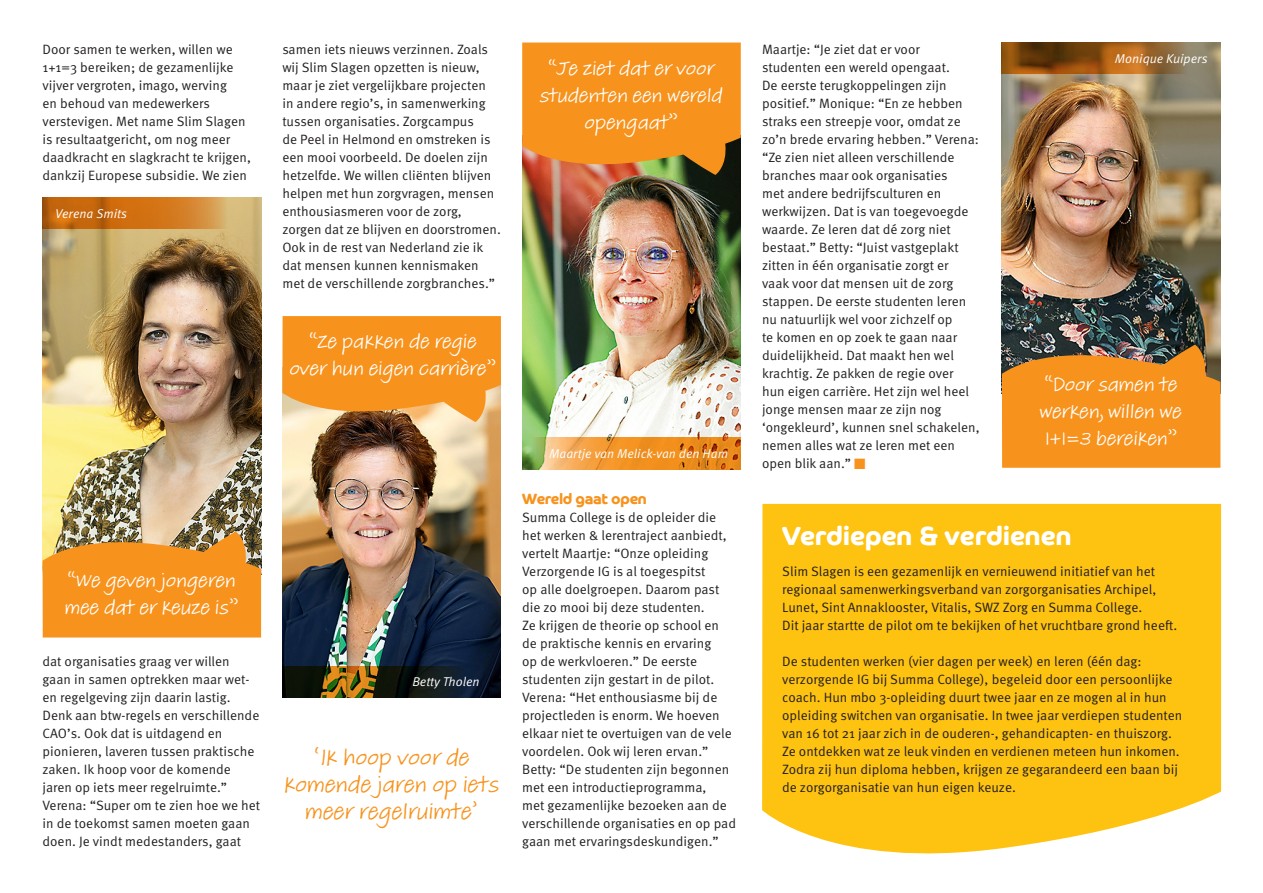
<style>
.page{position:relative;width:1263px;height:893px;background:#fff}
.page>*{position:absolute;margin:0;border:0;box-sizing:border-box;transform-origin:0 0}
.t1{font:700 26.4px "Co Headline";color:#fff}
.t2{font:24px/27px "Adobe Handwriting Tiffany";letter-spacing:-.01em;color:#f7931d;text-align:center}
.t3{font:21px/27px "Adobe Handwriting Tiffany";letter-spacing:-.01em;color:#fff}
.t4{font:700 15px "Co Headline";letter-spacing:-.02em;color:#f7931d}
.t5{font:13.5px/18px "Meta Pro Norm";color:#231f20}
.t6{font:12.75px "Meta Pro Norm Ita";color:#fff}
.s1{color:#f7931d}
</style>
<div class="page">
<div style="left:762px;top:504px;width:459px;height:350px;background:#fec210"></div>
<img style="left:282px;top:422px;width:219px;height:244px">
<svg style="left:282px;top:666px;width:219px;height:31px;background:#2d2916"></svg>
<img style="left:43px;top:229px;width:218px;height:302px">
<svg style="left:43px;top:531px;width:218px;height:106px;background:#ea9329"></svg>
<img style="left:1002px;top:74px;width:218px;height:271px">
<svg style="left:1002px;top:43px;width:218px;height:31px;background:#8e5d27"></svg>
<svg style="left:1002px;top:345px;width:218px;height:123px;background:#e38b23"></svg>
<svg style="left:43px;top:197px;width:218px;height:32px;background:#ce802c"></svg>
<svg style="left:282px;top:316px;width:219px;height:106px;background:#f2982d"></svg>
<img style="left:522px;top:175px;width:219px;height:263px">
<svg style="left:522px;top:43px;width:219px;height:132px;background:#ea8d21"></svg>
<svg style="left:522px;top:438px;width:219px;height:31px;background:#e09635"></svg>
<p class="t5" style="left:43px;top:39px;width:210px">Door samen te werken, willen we 1+1=3 bereiken; de gezamenlijke vijver vergroten, imago, werving<br>en behoud van medewerkers verstevigen. Met name Slim Slagen is resultaatgericht, om nog meer daadkracht en slagkracht te krijgen, dankzij Europese subsidie. We zien</p>
<p class="t6" style="left:55px;top:204px;width:73px">Verena Smits</p>
<p class="t5" style="left:282px;top:39px;width:220px">samen iets nieuws verzinnen. Zoals wij Slim Slagen opzetten is nieuw, maar je ziet vergelijkbare projecten<br>in andere regio’s, in samenwerking tussen organisaties. Zorgcampus<br>de Peel in Helmond en omstreken is een mooi voorbeeld. De doelen zijn hetzelfde. We willen cliënten blijven helpen met hun zorgvragen, mensen enthousiasmeren voor de zorg, zorgen dat ze blijven en doorstromen.<br>Ook in de rest van Nederland zie ik dat mensen kunnen kennismaken met de verschillende zorgbranches.”</p>
<h3 class="t3" style="left:290px;top:328px;width:208px;text-align:center">“Ze pakken de regie over hun eigen carrière”</h3>
<h3 class="t3" style="left:539px;top:55px;width:185px;text-align:center">“Je ziet dat er voor studenten een wereld opengaat”</h3>
<h3 class="t3" style="left:65px;top:566px;width:175px">“We geven jongeren mee dat er keuze is”</h3>
<p class="t5" style="left:43px;top:651px;width:219px">dat organisaties graag ver willen gaan in samen optrekken maar wet&shy;en regelgeving zijn daarin lastig.<br>Denk aan btw-regels en verschillende CAO’s. Ook dat is uitdagend en pionieren, laveren tussen praktische zaken. Ik hoop voor de komende jaren op iets meer regelruimte.” Verena: “Super om te zien hoe we het in de toekomst samen moeten gaan doen. Je vindt medestanders, gaat</p>
<p class="t6" style="left:412px;top:672px;width:69px">Betty Tholen</p>
<h2 class="t2" style="left:284px;top:744px;width:217px">‘Ik hoop voor de komende jaren op iets meer regelruimte’</h2>
<p class="t6" style="left:549px;top:444px;width:180px">Maartje van Melick-van den Ham</p>
<p class="t4" style="left:522px;top:490px;width:126px">Wereld gaat open</p>
<p class="t5" style="left:522px;top:507px;width:215px">Summa College is de opleider die het werken &amp; lerentraject aanbiedt, vertelt Maartje: “Onze opleiding Verzorgende IG is al toegespitst<br>op alle doelgroepen. Daarom past die zo mooi bij deze studenten.<br>Ze krijgen de theorie op school en de praktische kennis en ervaring<br>op de werkvloeren.” De eerste studenten zijn gestart in de pilot.<br>Verena: “Het enthousiasme bij de projectleden is enorm. We hoeven elkaar niet te overtuigen van de vele voordelen. Ook wij leren ervan.” Betty: “De studenten zijn begonnen met een introductieprogramma,<br>met gezamenlijke bezoeken aan de verschillende organisaties en op pad gaan met ervaringsdeskundigen.”</p>
<p class="t5" style="left:762px;top:39px;width:219px">Maartje: “Je ziet dat er voor studenten een wereld opengaat.<br>De eerste terugkoppelingen zijn positief.” Monique: “En ze hebben straks een streepje voor, omdat ze zo’n brede ervaring hebben.” Verena: “Ze zien niet alleen verschillende branches maar ook organisaties<br>met andere bedrijfsculturen en werkwijzen. Dat is van toegevoegde waarde. Ze leren dat dé zorg niet bestaat.” Betty: “Juist vastgeplakt zitten in één organisatie zorgt er<br>vaak voor dat mensen uit de zorg stappen. De eerste studenten leren nu natuurlijk wel voor zichzelf op<br>te komen en op zoek te gaan naar duidelijkheid. Dat maakt hen wel krachtig. Ze pakken de regie over<br>hun eigen carrière. Het zijn wel heel jonge mensen maar ze zijn nog ‘ongekleurd’, kunnen snel schakelen, nemen alles wat ze leren met een open blik aan.” <span class="s1">■</span></p>
<p class="t6" style="left:1115px;top:49px;width:94px">Monique Kuipers</p>
<h3 class="t3" style="left:1039px;top:371px;width:144px">“Door samen te werken, willen we<br>1+1=3 bereiken”</h3>
<h1 class="t1" style="left:782px;top:520px;width:291px">Verdiepen &amp; verdienen</h1>
<p class="t5" style="left:782px;top:561px;width:396px">Slim Slagen is een gezamenlijk en vernieuwend initiatief van het regionaal samenwerkingsverband van zorgorganisaties Archipel, Lunet, Sint Annaklooster, Vitalis, SWZ Zorg en Summa College.<br>Dit jaar startte de pilot om te bekijken of het vruchtbare grond heeft.</p>
<p class="t5" style="left:782px;top:651px;width:402px">De studenten werken (vier dagen per week) en leren (één dag: verzorgende IG bij Summa College), begeleid door een persoonlijke coach. Hun mbo 3-opleiding duurt twee jaar en ze mogen al in hun opleiding switchen van organisatie. In twee jaar verdiepen studenten van 16 tot 21 jaar zich in de ouderen-, gehandicapten- en thuiszorg.<br>Ze ontdekken wat ze leuk vinden en verdienen meteen hun inkomen.<br>Zodra zij hun diploma hebben, krijgen ze gegarandeerd een baan bij de zorgorganisatie van hun eigen keuze.</p>
</div>
